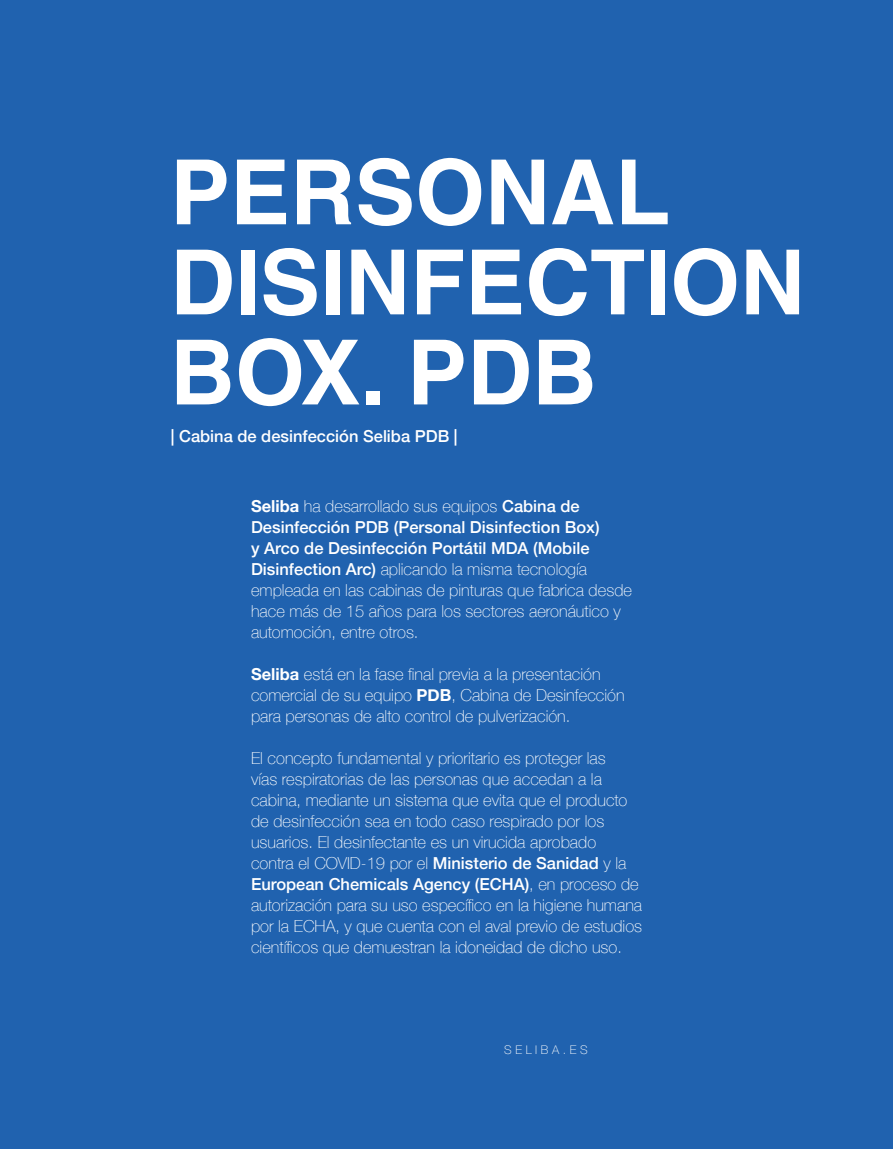
<style>
.page{position:relative;width:893px;height:1149px;background:#fff}
.page>*{position:absolute;margin:0;border:0;box-sizing:border-box;transform-origin:0 0}
.t1{font:700 90px/90px "Helvetica LT Std";color:#fff}
.t2{font:100 16.5px/21px "Helvetica Neue";color:#fff}
.t3{font:500 16.5px "Helvetica Neue";color:#fff}
.t4{font:100 12px "Helvetica Neue LT Std";letter-spacing:.3em;color:#fff}
.s1{font-weight:700}
.s2{font-weight:500}
</style>
<div class="page">
<div style="left:1px;top:0;width:892px;height:1148px;background:#2062af"></div>
<p class="t1" style="left:170px;top:146px;width:637px">PERSONAL<br>DISINFECTION<br>BOX. PDB</p>
<p class="t3" style="left:171px;top:422px;width:288px">| Cabina de desinfección Seliba PDB |</p>
<p class="t2" style="left:251px;top:494px;width:382px"><span class="s1">Seliba</span> ha desarrollado sus equipos <span class="s2">Cabina de Desinfección PDB (Personal Disinfection Box)<br>y Arco de Desinfección Portátil MDA (Mobile Disinfection Arc)</span> aplicando la misma tecnología empleada en las cabinas de pinturas que fabrica desde hace más de 15 años para los sectores aeronáutico y automoción, entre otros.</p>
<p class="t2" style="left:251px;top:662px;width:375px"><span class="s1">Seliba</span> está en la fase final previa a la presentación comercial de su equipo <span class="s1">PDB</span>, Cabina de Desinfección para personas de alto control de pulverización.</p>
<p class="t2" style="left:251px;top:746px;width:393px">El concepto fundamental y prioritario es proteger las<br>vías respiratorias de las personas que accedan a la cabina, mediante un sistema que evita que el producto de desinfección sea en todo caso respirado por los usuarios. El desinfectante es un virucida aprobado contra el COVID-19 por el <span class="s2">Ministerio de Sanidad</span> y la <span class="s2">European Chemicals Agency (ECHA)</span>, en proceso de autorización para su uso específico en la higiene humana por la ECHA, y que cuenta con el aval previo de estudios científicos que demuestran la idoneidad de dicho uso.</p>
<p class="t4" style="left:504px;top:1042px;width:85px">SELIBA.ES</p>
</div>
